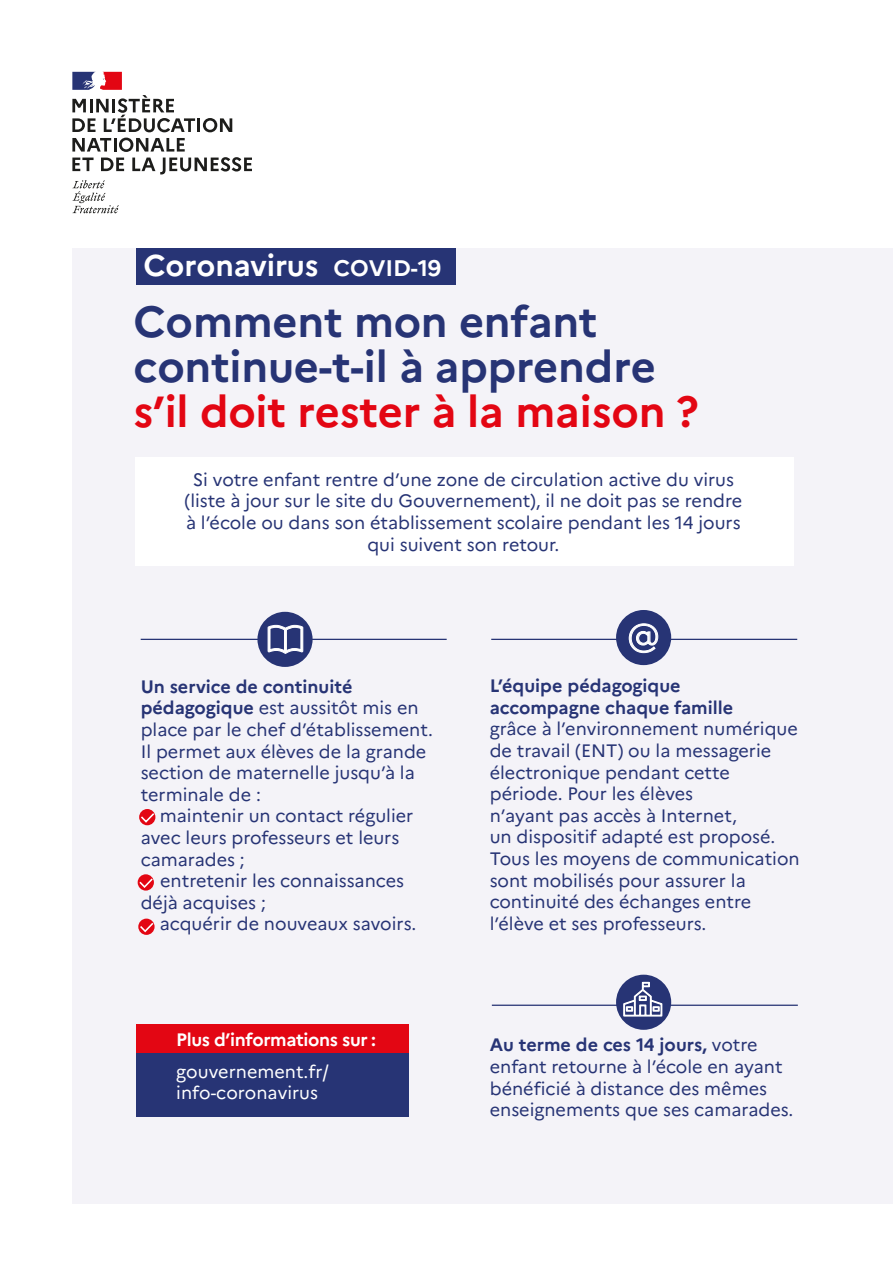
<style>
.page{position:relative;width:893px;height:1263px;background:#fff}
.page>*{position:absolute;margin:0;border:0;box-sizing:border-box;transform-origin:0 0}
.t1{font:700 43.5px/45px "Marianne";letter-spacing:-.005em;color:#273475}
.t2{font:700 43.5px "Marianne";letter-spacing:-.005em;color:#e30613}
.t3{font:300 39px "Marianne";color:#fff}
.t4{font:700 30px "Marianne";letter-spacing:-.005em;color:#fff}
.t5{font:18px/21.6px "Marianne";color:#273475}
.t6{font:700 18px/21.6px "Marianne";color:#273475}
.t7{font:18px/21.6px "Marianne";color:#fff}
.t8{font:700 18px "Marianne";letter-spacing:-.02em;color:#fff}
.s1{font-size:22.5px}
.s2{font-weight:700}
</style>
<div class="page">
<div style="left:72px;top:248px;width:821px;height:955px;background:#f4f3f8"></div>
<svg style="left:72px;top:138px;width:180px;height:36px"></svg>
<svg style="left:72px;top:180px;width:47px;height:33px"></svg>
<svg style="left:72px;top:72px;width:160px;height:60px"></svg>
<svg style="left:139px;top:809px;width:16px;height:16px"></svg>
<svg style="left:139px;top:811px;width:17px;height:13px"></svg>
<svg style="left:138px;top:918px;width:17px;height:17px"></svg>
<svg style="left:138px;top:921px;width:17px;height:12px"></svg>
<svg style="left:138px;top:874px;width:16px;height:16px"></svg>
<svg style="left:138px;top:877px;width:16px;height:12px"></svg>
<div style="left:136px;top:248px;width:320px;height:36px;background:#273475"></div>
<hr style="left:141px;top:639px;width:306px;height:1px;background:#273475">
<div style="left:257px;top:612px;width:56px;height:55px;background:#273475;border-radius:50%"></div>
<svg style="left:268px;top:625px;width:35px;height:29px"></svg>
<hr style="left:491px;top:639px;width:306px;height:1px;background:#273475">
<div style="left:616px;top:610px;width:55px;height:55px;background:#273475;border-radius:50%"></div>
<div style="left:616px;top:975px;width:55px;height:55px;background:#273475;border-radius:50%"></div>
<svg style="left:629px;top:623px;width:29px;height:30px"></svg>
<div style="left:136px;top:457px;width:658px;height:109px;background:#fff"></div>
<hr style="left:492px;top:1004px;width:306px;height:2px;background:#273475">
<svg style="left:623px;top:981px;width:39px;height:36px"></svg>
<div style="left:136px;top:1024px;width:273px;height:92px;background:#273475"></div>
<div style="left:136px;top:1024px;width:273px;height:29px;background:#e30613"></div>
<h3 class="t4" style="left:143px;top:247px;width:300px">Coronavirus <span class="s1">COVID-19</span></h3>
<h1 class="t1" style="left:134px;top:299px;width:524px">Comment mon enfant continue-t-il à apprendre</h1>
<h1 class="t2" style="left:134px;top:385px;width:566px">s’il doit rester à la maison ?</h1>
<p class="t5" style="left:185px;top:469px;width:559px;text-align:center">Si votre enfant rentre d’une zone de circulation active du virus (liste à jour sur le site du Gouvernement), il ne doit pas se rendre à l’école ou dans son établissement scolaire pendant les 14 jours qui suivent son retour.</p>
<p class="t5" style="left:141px;top:675px;width:294px"><span class="s2">Un service de continuité pédagogique</span> est aussitôt mis en place par le chef d’établissement.<br>Il permet aux élèves de la grande section de maternelle jusqu’à la terminale de :</p>
<p class="t5" style="left:141px;top:805px;width:274px;text-indent:19px">maintenir un contact régulier avec leurs professeurs et leurs camarades ;</p>
<p class="t5" style="left:141px;top:870px;width:265px;text-indent:19px">entretenir les connaissances déjà acquises ;</p>
<p class="t5" style="left:160px;top:913px;width:258px">acquérir de nouveaux savoirs.</p>
<p class="t8" style="left:176px;top:1029px;width:201px">Plus d’informations sur :</p>
<p class="t7" style="left:176px;top:1060px;width:154px">gouvernement.fr/ info-coronavirus</p>
<h2 class="t3" style="left:627px;top:610px;width:34px">@</h2>
<p class="t6" style="left:490px;top:675px;width:245px">L’équipe pédagogique accompagne chaque famille</p>
<p class="t5" style="left:490px;top:718px;width:312px">grâce à l’environnement numérique de travail (ENT) ou la messagerie électronique pendant cette période. Pour les élèves<br>n’ayant pas accès à Internet,<br>un dispositif adapté est proposé.<br>Tous les moyens de communication sont mobilisés pour assurer la continuité des échanges entre l’élève et ses professeurs.</p>
<p class="t5" style="left:490px;top:1034px;width:305px"><span class="s2">Au terme de ces 14 jours,</span> votre enfant retourne à l’école en ayant bénéficié à distance des mêmes enseignements que ses camarades.</p>
</div>
